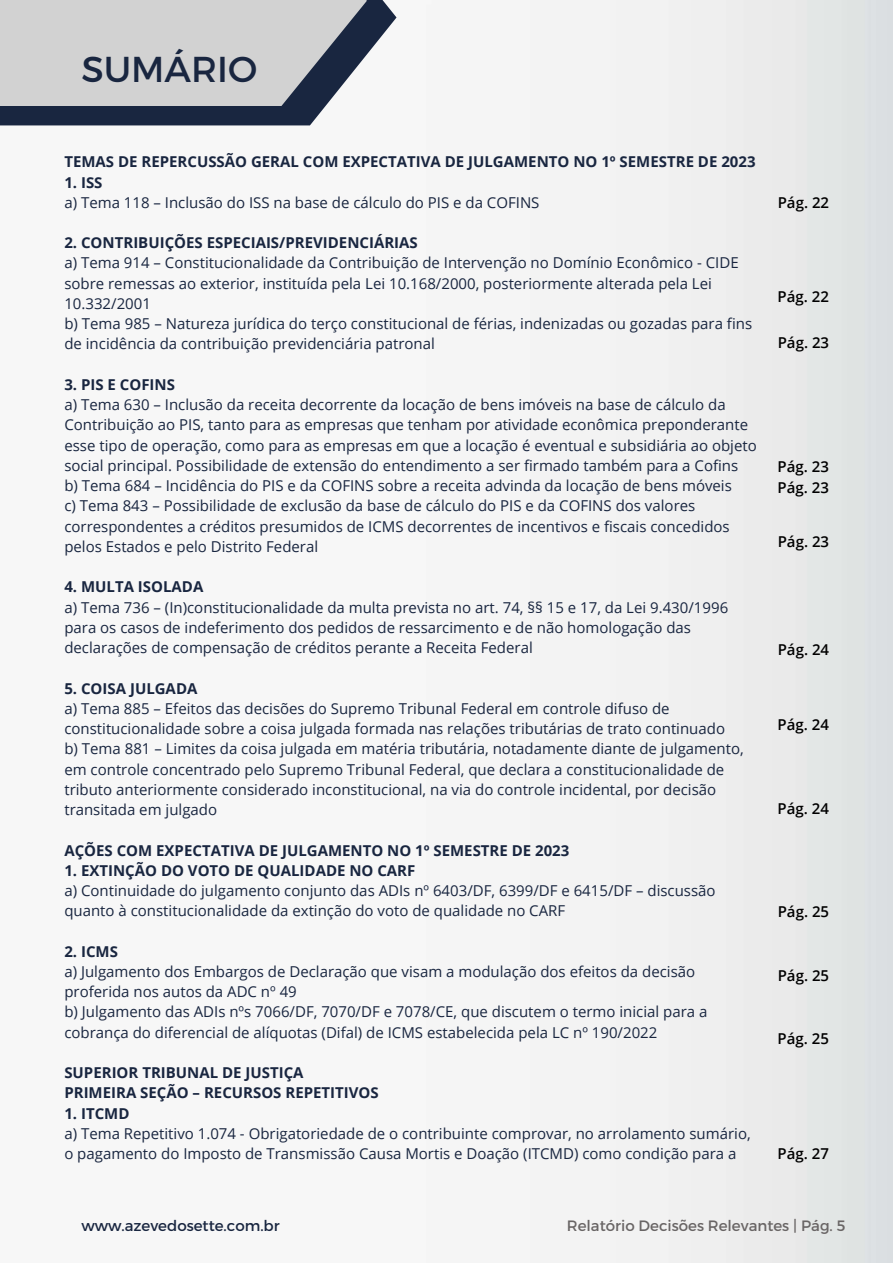
<style>
.page{position:relative;width:893px;height:1264px;background:#fff}
.page>*{position:absolute;margin:0;border:0;box-sizing:border-box;transform-origin:0 0}
.t1{font:36px "Montserrat";color:#192640}
.t2{font:15px/20.2px "Open Sans";color:#192640}
.t3{font:700 15px/20.2px "Open Sans";color:#192640}
.t4{font:600 15px/21.5px "Open Sans";color:#000}
.t5{font:15px "Montserrat";color:#696565}
.t6{font:15px "Montserrat";color:#192640}
</style>
<div class="page">
<svg style="left:0;top:0;width:396px;height:125px;fill:#192640"></svg>
<div style="left:0;top:0;width:366px;height:105px;background:#d2d2d2"></div>
<h1 class="t1" style="left:81px;top:45px;width:177px">SUMÁRIO</h1>
<p class="t3" style="left:64px;top:151px;width:692px">TEMAS DE REPERCUSSÃO GERAL COM EXPECTATIVA DE JULGAMENTO NO 1º SEMESTRE DE 2023</p>
<p class="t3" style="left:64px;top:171px;width:40px">1. ISS</p>
<p class="t2" style="left:64px;top:192px;width:476px">a) Tema 118 – Inclusão do ISS na base de cálculo do PIS e da COFINS</p>
<p class="t3" style="left:64px;top:232px;width:355px">2. CONTRIBUIÇÕES ESPECIAIS/PREVIDENCIÁRIAS</p>
<p class="t2" style="left:64px;top:252px;width:689px">a) Tema 914 – Constitucionalidade da Contribuição de Intervenção no Domínio Econômico - CIDE sobre remessas ao exterior, instituída pela Lei 10.168/2000, posteriormente alterada pela Lei 10.332/2001<br>b) Tema 985 – Natureza jurídica do terço constitucional de férias, indenizadas ou gozadas para fins de incidência da contribuição previdenciária patronal</p>
<p class="t3" style="left:64px;top:374px;width:112px">3. PIS E COFINS</p>
<p class="t2" style="left:64px;top:394px;width:694px">a) Tema 630 – Inclusão da receita decorrente da locação de bens imóveis na base de cálculo da Contribuição ao PIS, tanto para as empresas que tenham por atividade econômica preponderante esse tipo de operação, como para as empresas em que a locação é eventual e subsidiária ao objeto social principal. Possibilidade de extensão do entendimento a ser firmado também para a Cofins<br>b) Tema 684 – Incidência do PIS e da COFINS sobre a receita advinda da locação de bens móveis<br>c) Tema 843 – Possibilidade de exclusão da base de cálculo do PIS e da COFINS dos valores correspondentes a créditos presumidos de ICMS decorrentes de incentivos e fiscais concedidos pelos Estados e pelo Distrito Federal</p>
<p class="t3" style="left:64px;top:576px;width:140px">4. MULTA ISOLADA</p>
<p class="t2" style="left:64px;top:596px;width:665px">a) Tema 736 – (In)constitucionalidade da multa prevista no art. 74, §§ 15 e 17, da Lei 9.430/1996 para os casos de indeferimento dos pedidos de ressarcimento e de não homologação das declarações de compensação de créditos perante a Receita Federal</p>
<p class="t3" style="left:64px;top:677px;width:134px">5. COISA JULGADA</p>
<p class="t2" style="left:64px;top:698px;width:681px">a) Tema 885 – Efeitos das decisões do Supremo Tribunal Federal em controle difuso de constitucionalidade sobre a coisa julgada formada nas relações tributárias de trato continuado<br>b) Tema 881 – Limites da coisa julgada em matéria tributária, notadamente diante de julgamento, em controle concentrado pelo Supremo Tribunal Federal, que declara a constitucionalidade de tributo anteriormente considerado inconstitucional, na via do controle incidental, por decisão transitada em julgado</p>
<p class="t3" style="left:64px;top:839px;width:506px">AÇÕES COM EXPECTATIVA DE JULGAMENTO NO 1º SEMESTRE DE 2023</p>
<p class="t3" style="left:64px;top:859px;width:352px">1. EXTINÇÃO DO VOTO DE QUALIDADE NO CARF</p>
<p class="t2" style="left:64px;top:880px;width:652px">a) Continuidade do julgamento conjunto das ADIs nº 6403/DF, 6399/DF e 6415/DF – discussão quanto à constitucionalidade da extinção do voto de qualidade no CARF</p>
<p class="t3" style="left:64px;top:940px;width:55px">2. ICMS</p>
<p class="t2" style="left:64px;top:961px;width:644px">a) Julgamento dos Embargos de Declaração que visam a modulação dos efeitos da decisão proferida nos autos da ADC nº 49<br>b) Julgamento das ADIs nºs 7066/DF, 7070/DF e 7078/CE, que discutem o termo inicial para a cobrança do diferencial de alíquotas (Difal) de ICMS estabelecida pela LC nº 190/2022</p>
<p class="t3" style="left:64px;top:1062px;width:316px">SUPERIOR TRIBUNAL DE JUSTIÇA<br>PRIMEIRA SEÇÃO – RECURSOS REPETITIVOS</p>
<p class="t3" style="left:64px;top:1102px;width:67px">1. ITCMD</p>
<p class="t2" style="left:64px;top:1122px;width:687px">a) Tema Repetitivo 1.074 - Obrigatoriedade de o contribuinte comprovar, no arrolamento sumário, o pagamento do Imposto de Transmissão Causa Mortis e Doação (ITCMD) como condição para a</p>
<p class="t4" style="left:777px;top:192px;width:53px">Pág. 22</p>
<p class="t4" style="left:777px;top:286px;width:53px">Pág. 22</p>
<p class="t4" style="left:777px;top:331px;width:53px">Pág. 23</p>
<p class="t4" style="left:777px;top:455px;width:53px">Pág. 23<br>Pág. 23</p>
<p class="t4" style="left:777px;top:530px;width:53px">Pág. 23</p>
<p class="t4" style="left:777px;top:638px;width:53px">Pág. 24</p>
<p class="t4" style="left:777px;top:713px;width:53px">Pág. 24</p>
<p class="t4" style="left:777px;top:798px;width:53px">Pág. 24</p>
<p class="t4" style="left:777px;top:900px;width:53px">Pág. 25</p>
<p class="t4" style="left:777px;top:964px;width:53px">Pág. 25</p>
<p class="t4" style="left:777px;top:1027px;width:53px">Pág. 25</p>
<p class="t4" style="left:777px;top:1142px;width:53px">Pág. 27</p>
<p class="t6" style="left:81px;top:1215px;width:200px">www.azevedosette.com.br</p>
<p class="t5" style="left:567px;top:1215px;width:280px">Relatório Decisões Relevantes | Pág. 5</p>
</div>
